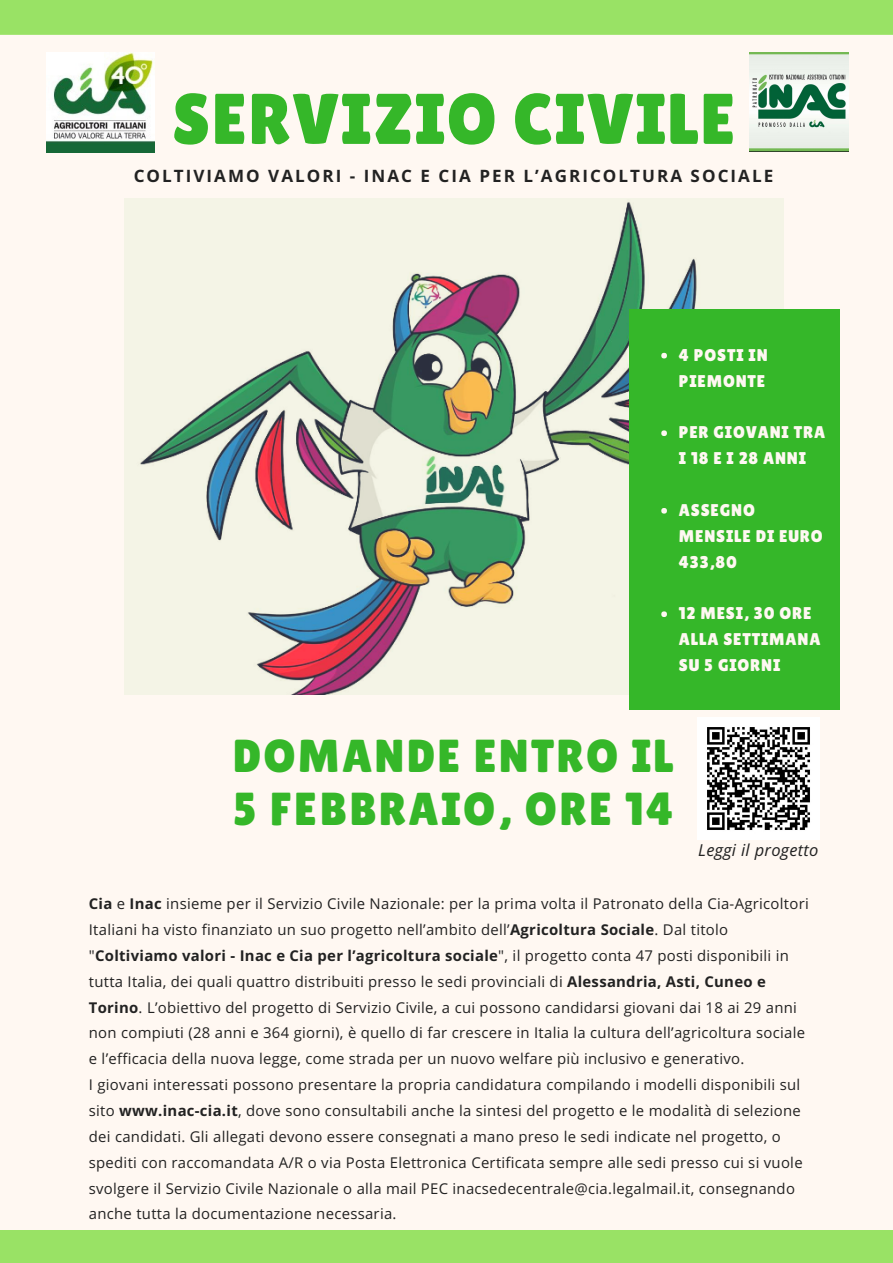
<style>
.page{position:relative;width:893px;height:1263px;background:#fff}
.page>*{position:absolute;margin:0;border:0;box-sizing:border-box;transform-origin:0 0}
.t1{font:71.55px "Lilita One";letter-spacing:.02em;color:#35b729}
.t2{font:46.2px/52.8px "Lilita One";letter-spacing:.05em;color:#35b729}
.t3{font:700 17.1px "Open Sans";letter-spacing:.12em;color:#222}
.t4{font:16.95px/25.8px "Lilita One";letter-spacing:.05em;color:#fff8f2}
.t5{font:italic 16.5px "Open Sans";letter-spacing:.02em;color:#222}
.t6{font:14.85px/25.8px "Open Sans";letter-spacing:.02em;color:#222}
.s1{font-weight:700}
</style>
<div class="page">
<div style="left:0;top:0;width:892px;height:1262px;background:#fff8f2"></div>
<img style="left:125px;top:199px;width:658px;height:496px">
<div style="left:629px;top:309px;width:211px;height:400px;background:#35b729"></div>
<svg style="left:661px;top:353px;width:6px;height:5px"></svg>
<svg style="left:661px;top:430px;width:6px;height:6px"></svg>
<svg style="left:661px;top:508px;width:6px;height:6px"></svg>
<svg style="left:661px;top:611px;width:6px;height:6px"></svg>
<div style="left:0;top:0;width:892px;height:35px;background:#99e265"></div>
<div style="left:0;top:1230px;width:892px;height:32px;background:#99e265"></div>
<img style="left:697px;top:717px;width:122px;height:123px">
<img style="left:46px;top:53px;width:108px;height:100px">
<img style="left:749px;top:53px;width:99px;height:99px">
<h1 class="t1" style="left:172px;top:78px;width:564px">SERVIZIO CIVILE</h1>
<p class="t3" style="left:134px;top:164px;width:641px">COLTIVIAMO VALORI - INAC E CIA PER L’AGRICOLTURA SOCIALE</p>
<p class="t4" style="left:679px;top:342px;width:90px">4 POSTI IN<br>PIEMONTE</p>
<p class="t4" style="left:679px;top:419px;width:148px">PER GIOVANI TRA<br>I 18 E I 28 ANNI</p>
<p class="t4" style="left:679px;top:497px;width:145px">ASSEGNO<br>MENSILE DI EURO<br>433,80</p>
<p class="t4" style="left:679px;top:600px;width:143px">12 MESI, 30 ORE<br>ALLA SETTIMANA<br>SU 5 GIORNI</p>
<h2 class="t2" style="left:233px;top:730px;width:442px">DOMANDE ENTRO IL<br>5 FEBBRAIO, ORE 14</h2>
<p class="t5" style="left:698px;top:838px;width:122px">Leggi il progetto</p>
<p class="t6" style="left:89px;top:890px;width:721px"><span class="s1">Cia</span> e <span class="s1">Inac</span> insieme per il Servizio Civile Nazionale: per la prima volta il Patronato della Cia-Agricoltori Italiani ha visto finanziato un suo progetto nell’ambito dell’<span class="s1">Agricoltura Sociale</span>. Dal titolo "<span class="s1">Coltiviamo valori - Inac e Cia per l’agricoltura sociale</span>", il progetto conta 47 posti disponibili in tutta Italia, dei quali quattro distribuiti presso le sedi provinciali di <span class="s1">Alessandria, Asti, Cuneo e Torino</span>. L’obiettivo del progetto di Servizio Civile, a cui possono candidarsi giovani dai 18 ai 29 anni non compiuti (28 anni e 364 giorni), è quello di far crescere in Italia la cultura dell’agricoltura sociale e l’efficacia della nuova legge, come strada per un nuovo welfare più inclusivo e generativo.<br>I giovani interessati possono presentare la propria candidatura compilando i modelli disponibili sul sito <span class="s1">www.inac-cia.it</span>, dove sono consultabili anche la sintesi del progetto e le modalità di selezione dei candidati. Gli allegati devono essere consegnati a mano preso le sedi indicate nel progetto, o spediti con raccomandata A/R o via Posta Elettronica Certificata sempre alle sedi presso cui si vuole svolgere il Servizio Civile Nazionale o alla mail PEC inacsedecentrale@cia.legalmail.it, consegnando anche tutta la documentazione necessaria.</p>
</div>
